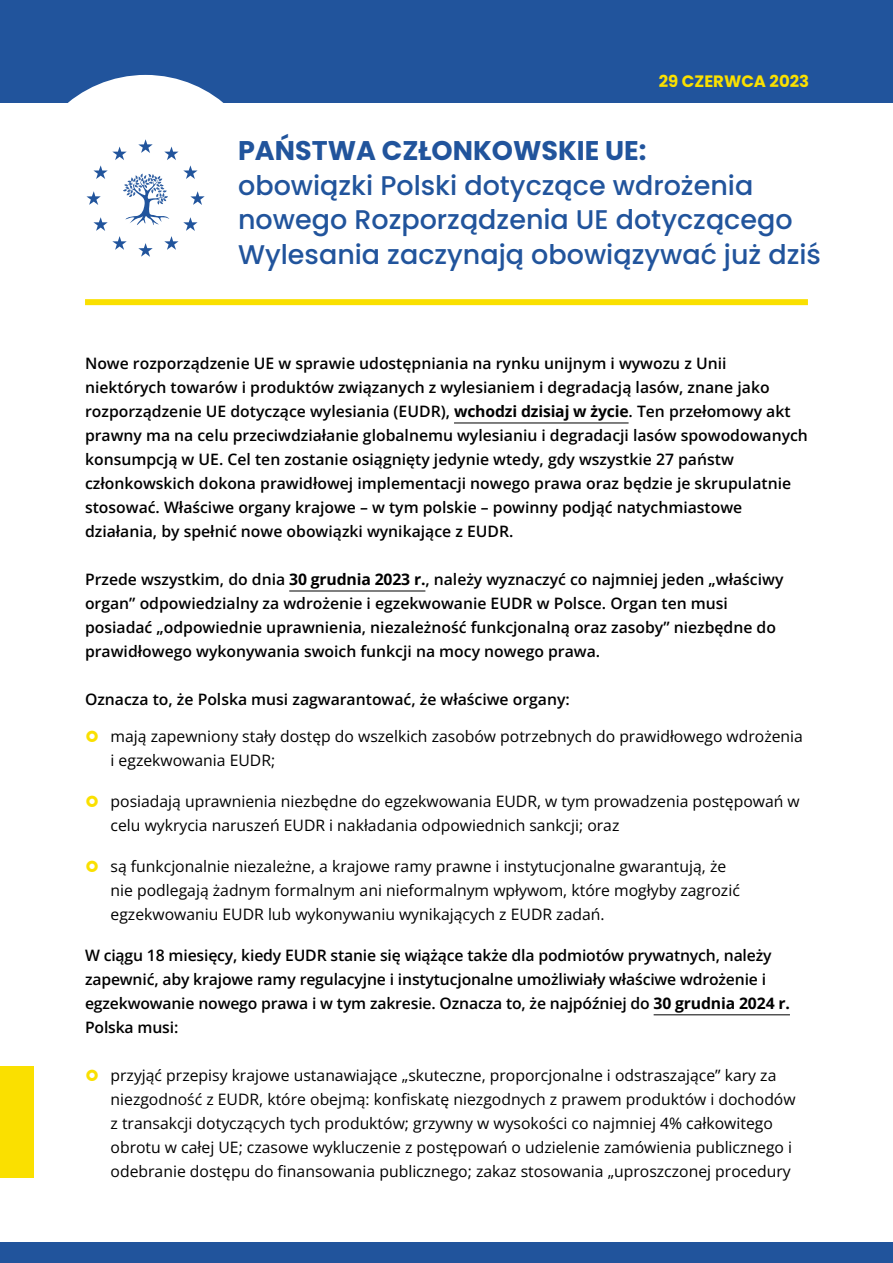
<style>
.page{position:relative;width:893px;height:1263px;background:#fff}
.page>*{position:absolute;margin:0;border:0;box-sizing:border-box;transform-origin:0 0}
.t1{font:500 27px/34.5px "Poppins";color:#21549c}
.t2{font:700 27px "Poppins";color:#21549c}
.t3{font:700 16.5px "Poppins";color:#fae000}
.t4{font:600 15.75px/24px "Open Sans";color:#000}
.t5{font:15.75px/24px "Open Sans";color:#000}
.s1{font-weight:700}
</style>
<div class="page">
<div style="left:0;top:1242px;width:893px;height:21px;background:#21549c"></div>
<div style="left:0;top:1067px;width:33px;height:111px;background:#fae000"></div>
<div style="left:0;top:0;width:893px;height:102px;background:#21549c"></div>
<div style="left:23px;top:75px;width:245px;height:245px;background:#fff;border-radius:50%"></div>
<svg style="left:86px;top:139px;width:119px;height:118px"></svg>
<div style="left:85px;top:299px;width:723px;height:6px;background:#fae000"></div>
<hr style="left:454px;top:423px;width:175px;height:1px;background:#000">
<hr style="left:289px;top:591px;width:136px;height:1px;background:#000">
<hr style="left:654px;top:1014px;width:136px;height:1px;background:#000">
<p class="t3" style="left:659px;top:72px;width:152px">29 CZERWCA 2023</p>
<h1 class="t2" style="left:238px;top:135px;width:410px">PAŃSTWA CZŁONKOWSKIE UE:</h1>
<h1 class="t1" style="left:238px;top:168px;width:584px">obowiązki Polski dotyczące wdrożenia nowego Rozporządzenia UE dotyczącego<br>Wylesania zaczynają obowiązywać już dziś</h1>
<p class="t4" style="left:85px;top:351px;width:724px">Nowe rozporządzenie UE w sprawie udostępniania na rynku unijnym i wywozu z Unii niektórych towarów i produktów związanych z wylesianiem i degradacją lasów, znane jako rozporządzenie UE dotyczące wylesiania (EUDR), <span class="s1">wchodzi dzisiaj w życie</span>. Ten przełomowy akt prawny ma na celu przeciwdziałanie globalnemu wylesianiu i degradacji lasów spowodowanych konsumpcją w UE. Cel ten zostanie osiągnięty jedynie wtedy, gdy wszystkie 27 państw członkowskich dokona prawidłowej implementacji nowego prawa oraz będzie je skrupulatnie stosować. Właściwe organy krajowe – w tym polskie – powinny podjąć natychmiastowe działania, by spełnić nowe obowiązki wynikające z EUDR.</p>
<p class="t4" style="left:85px;top:567px;width:700px">Przede wszystkim, do dnia <span class="s1">30 grudnia 2023 r.</span>, należy wyznaczyć co najmniej jeden „właściwy organ” odpowiedzialny za wdrożenie i egzekwowanie EUDR w Polsce. Organ ten musi posiadać „odpowiednie uprawnienia, niezależność funkcjonalną oraz zasoby” niezbędne do prawidłowego wykonywania swoich funkcji na mocy nowego prawa.</p>
<p class="t4" style="left:85px;top:687px;width:486px">Oznacza to, że Polska musi zagwarantować, że właściwe organy:</p>
<p class="t5" style="left:111px;top:724px;width:694px">mają zapewniony stały dostęp do wszelkich zasobów potrzebnych do prawidłowego wdrożenia i egzekwowania EUDR;</p>
<p class="t5" style="left:111px;top:789px;width:691px">posiadają uprawnienia niezbędne do egzekwowania EUDR, w tym prowadzenia postępowań w celu wykrycia naruszeń EUDR i nakładania odpowiednich sankcji; oraz</p>
<p class="t5" style="left:111px;top:854px;width:631px">są funkcjonalnie niezależne, a krajowe ramy prawne i instytucjonalne gwarantują, że nie podlegają żadnym formalnym ani nieformalnym wpływom, które mogłyby zagrozić egzekwowaniu EUDR lub wykonywaniu wynikających z EUDR zadań.</p>
<p class="t4" style="left:85px;top:943px;width:706px">W ciągu 18 miesięcy, kiedy EUDR stanie się wiążące także dla podmiotów prywatnych, należy zapewnić, aby krajowe ramy regulacyjne i instytucjonalne umożliwiały właściwe wdrożenie i egzekwowanie nowego prawa i w tym zakresie. Oznacza to, że najpóźniej do <span class="s1">30 grudnia 2024 r.<br></span>Polska musi:</p>
<p class="t5" style="left:111px;top:1063px;width:687px">przyjąć przepisy krajowe ustanawiające „skuteczne, proporcjonalne i odstraszające” kary za niezgodność z EUDR, które obejmą: konfiskatę niezgodnych z prawem produktów i dochodów z transakcji dotyczących tych produktów; grzywny w wysokości co najmniej 4% całkowitego obrotu w całej UE; czasowe wykluczenie z postępowań o udzielenie zamówienia publicznego i odebranie dostępu do finansowania publicznego; zakaz stosowania „uproszczonej procedury</p>
</div>
